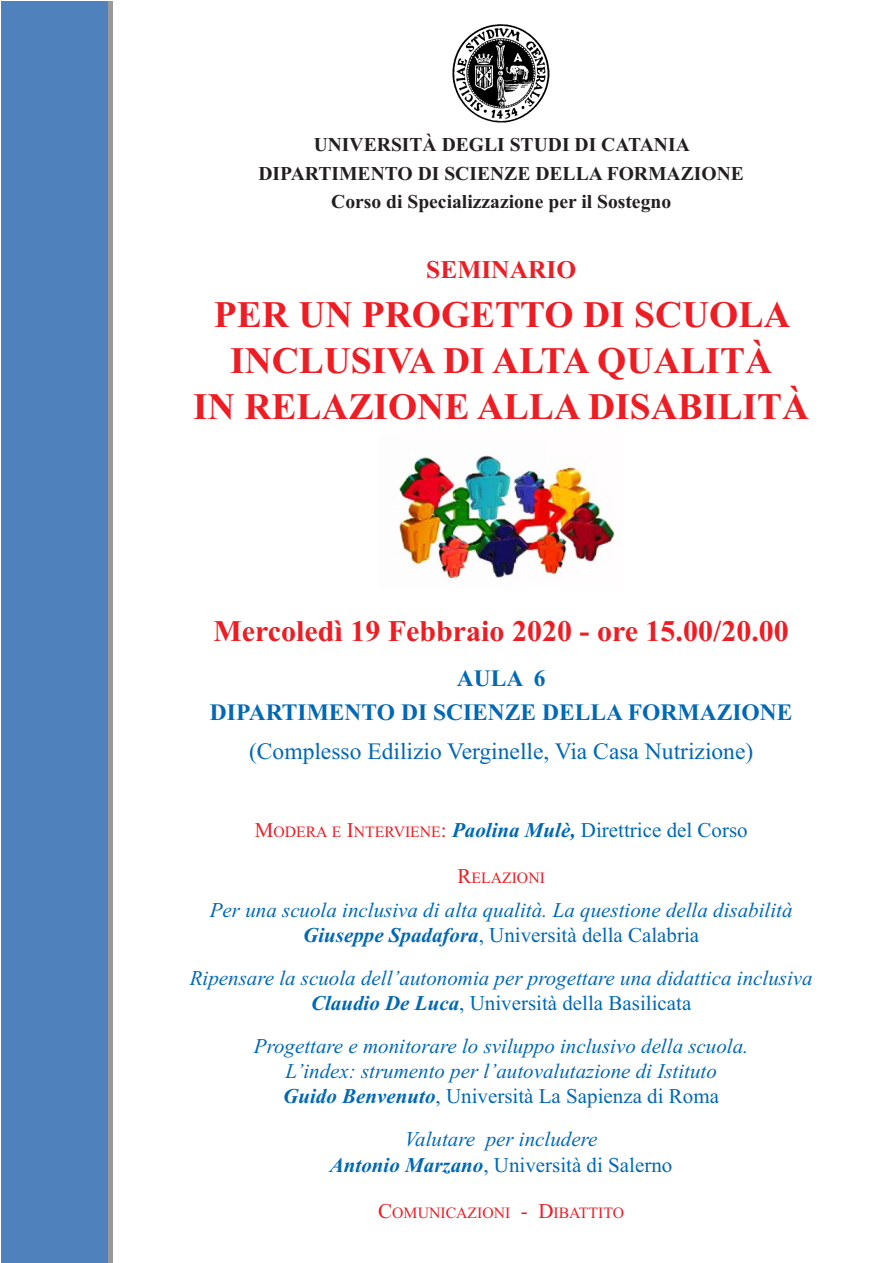
<style>
.page{position:relative;width:893px;height:1263px;background:#fff}
.page>*{position:absolute;margin:0;border:0;box-sizing:border-box;transform-origin:0 0}
.t1{font:700 37.5px/46px "Times New Roman";color:#ee1d23;text-align:center}
.t2{font:700 30px "Times New Roman";color:#ee1d23}
.t3{font:700 25.5px "Times New Roman";color:#ee1d23}
.t4{font:23.55px "Times New Roman";color:#0168b5}
.t5{font:700 23.55px/34.3px "Times New Roman";color:#0168b5;text-align:center}
.t6{font:italic 21px/25.2px "Times New Roman";color:#0168b5;text-align:center}
.t7{font:21px "Times New Roman";color:#0168b5}
.t8{font:700 19.65px/28.7px "Times New Roman";color:#231f20;text-align:center}
.t9{font:15.75px "Times New Roman";color:#ee1d23}
.s1{color:#ee1d23}
.s2{font-size:15.75px;color:#ee1d23}
.s3{font-weight:700;font-style:italic}
.s4{font-size:21px}
.s5{font-weight:700}
.s6{font-style:normal}
</style>
<div class="page">
<div style="left:1px;top:1px;width:112px;height:1262px;background:#999"></div>
<div style="left:1px;top:1px;width:107px;height:1262px;background:#4f81bd"></div>
<img style="left:453px;top:25px;width:96px;height:98px">
<img style="left:399px;top:455px;width:216px;height:124px">
<p class="t8" style="left:258px;top:130px;width:487px">UNIVERSITÀ DEGLI STUDI DI CATANIA<br>DIPARTIMENTO DI SCIENZE DELLA FORMAZIONE<br>Corso di Specializzazione per il Sostegno</p>
<p class="t3" style="left:426px;top:255px;width:152px">SEMINARIO</p>
<h1 class="t1" style="left:193px;top:291px;width:617px">PER UN PROGETTO DI SCUOLA<br>INCLUSIVA DI ALTA QUALITÀ<br>IN RELAZIONE ALLA DISABILITÀ</h1>
<h2 class="t2" style="left:213px;top:613px;width:577px">Mercoledì 19 Febbraio 2020 - ore 15.00/20.00</h2>
<p class="t5" style="left:210px;top:661px;width:584px">AULA 6<br>DIPARTIMENTO DI SCIENZE DELLA FORMAZIONE</p>
<p class="t4" style="left:249px;top:737px;width:506px">(Complesso Edilizio Verginelle, Via Casa Nutrizione)</p>
<p class="t7" style="left:255px;top:817px;width:495px"><span class="s1">M</span><span class="s2">ODERA E</span> <span class="s1">I</span><span class="s2">NTERVIENE</span><span class="s1">:</span> <span class="s3">Paolina Mulè,</span> Direttrice del Corso</p>
<p class="t9" style="left:457px;top:868px;width:89px"><span class="s4">R</span>ELAZIONI</p>
<p class="t6" style="left:210px;top:897px;width:584px">Per una scuola inclusiva di alta qualità. La questione della disabilità<br><span class="s5">Giuseppe Spadafora</span><span class="s6">, Università della Calabria</span></p>
<p class="t6" style="left:190px;top:965px;width:624px">Ripensare la scuola dell’autonomia per progettare una didattica inclusiva<br><span class="s5">Claudio De Luca</span><span class="s6">, Università della Basilicata</span></p>
<p class="t6" style="left:254px;top:1033px;width:496px">Progettare e monitorare lo sviluppo inclusivo della scuola.<br>L’index: strumento per l’autovalutazione di Istituto<br><span class="s5">Guido Benvenuto</span><span class="s6">, Università La Sapienza di Roma</span></p>
<p class="t6" style="left:330px;top:1126px;width:344px">Valutare per includere<br><span class="s5">Antonio Marzano</span><span class="s6">, Università di Salerno</span></p>
<p class="t9" style="left:378px;top:1203px;width:247px"><span class="s4">C</span>OMUNICAZIONI <span class="s4">- D</span>IBATTITO</p>
</div>
